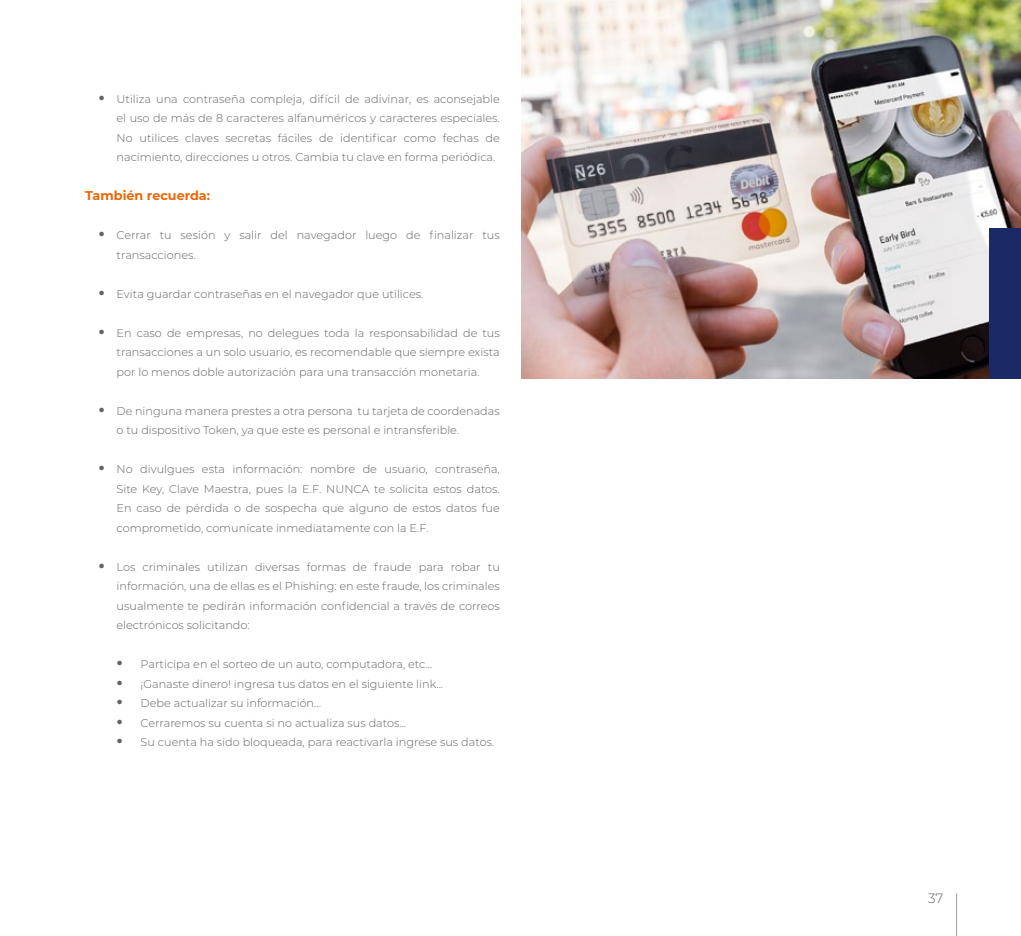
<style>
.page{position:relative;width:1021px;height:936px;background:#fff}
.page>*{position:absolute;margin:0;border:0;box-sizing:border-box;transform-origin:0 0}
.t1{font:300 13.5px "Montserrat";color:#646363}
.t2{font:700 12.75px "Montserrat";color:#ec6608}
.t3{font:300 11.25px/19.5px "Montserrat";color:#646363;text-align:justify}
.s1{font-weight:700;font-size:18px}
</style>
<div class="page">
<hr style="left:956px;top:893px;width:1px;height:42px;background:#9d9d9c">
<img style="left:521px;top:0;width:499px;height:379px">
<div style="left:989px;top:228px;width:31px;height:151px;background:#192a67"></div>
<p class="t3" style="left:117px;top:88px;width:385px;text-indent:-18px"><span class="s1">•</span> Utiliza una contraseña compleja, difícil de adivinar, es aconsejable el uso de más de 8 caracteres alfanuméricos y caracteres especiales.<br>No utilices claves secretas fáciles de identificar como fechas de nacimiento, direcciones u otros. Cambia tu clave en forma periódica.</p>
<p class="t2" style="left:85px;top:186px;width:127px">También recuerda:</p>
<p class="t3" style="left:117px;top:225px;width:385px;text-indent:-18px"><span class="s1">•</span> Cerrar tu sesión y salir del navegador luego de finalizar tus transacciones.</p>
<p class="t3" style="left:99px;top:283px;width:326px"><span class="s1">•</span> Evita guardar contraseñas en el navegador que utilices.</p>
<p class="t3" style="left:117px;top:322px;width:385px;text-indent:-18px"><span class="s1">•</span> En caso de empresas, no delegues toda la responsabilidad de tus transacciones a un solo usuario, es recomendable que siempre exista por lo menos doble autorización para una transacción monetaria.</p>
<p class="t3" style="left:117px;top:400px;width:385px;text-indent:-18px"><span class="s1">•</span> De ninguna manera prestes a otra persona tu tarjeta de coordenadas o tu dispositivo Token, ya que este es personal e intransferible.</p>
<p class="t3" style="left:117px;top:459px;width:385px;text-indent:-18px"><span class="s1">•</span> No divulgues esta información: nombre de usuario, contraseña, Site Key, Clave Maestra, pues la E.F. NUNCA te solicita estos datos.<br>En caso de pérdida o de sospecha que alguno de estos datos fue comprometido, comunícate inmediatamente con la E.F.</p>
<p class="t3" style="left:117px;top:556px;width:385px;text-indent:-18px"><span class="s1">•</span> Los criminales utilizan diversas formas de fraude para robar tu información, una de ellas es el Phishing: en este fraude, los criminales usualmente te pedirán información confidencial a través de correos electrónicos solicitando:</p>
<p class="t3" style="left:117px;top:654px;width:317px"><span class="s1">•</span> Participa en el sorteo de un auto, computadora, etc...</p>
<p class="t3" style="left:117px;top:673px;width:328px"><span class="s1">•</span> ¡Ganaste dinero! ingresa tus datos en el siguiente link...</p>
<p class="t3" style="left:117px;top:693px;width:206px"><span class="s1">•</span> Debe actualizar su información...</p>
<p class="t3" style="left:117px;top:712px;width:291px"><span class="s1">•</span> Cerraremos su cuenta si no actualiza sus datos...</p>
<p class="t3" style="left:117px;top:732px;width:379px"><span class="s1">•</span> Su cuenta ha sido bloqueada, para reactivarla ingrese sus datos.</p>
<p class="t1" style="left:928px;top:888px;width:17px">37</p>
</div>
